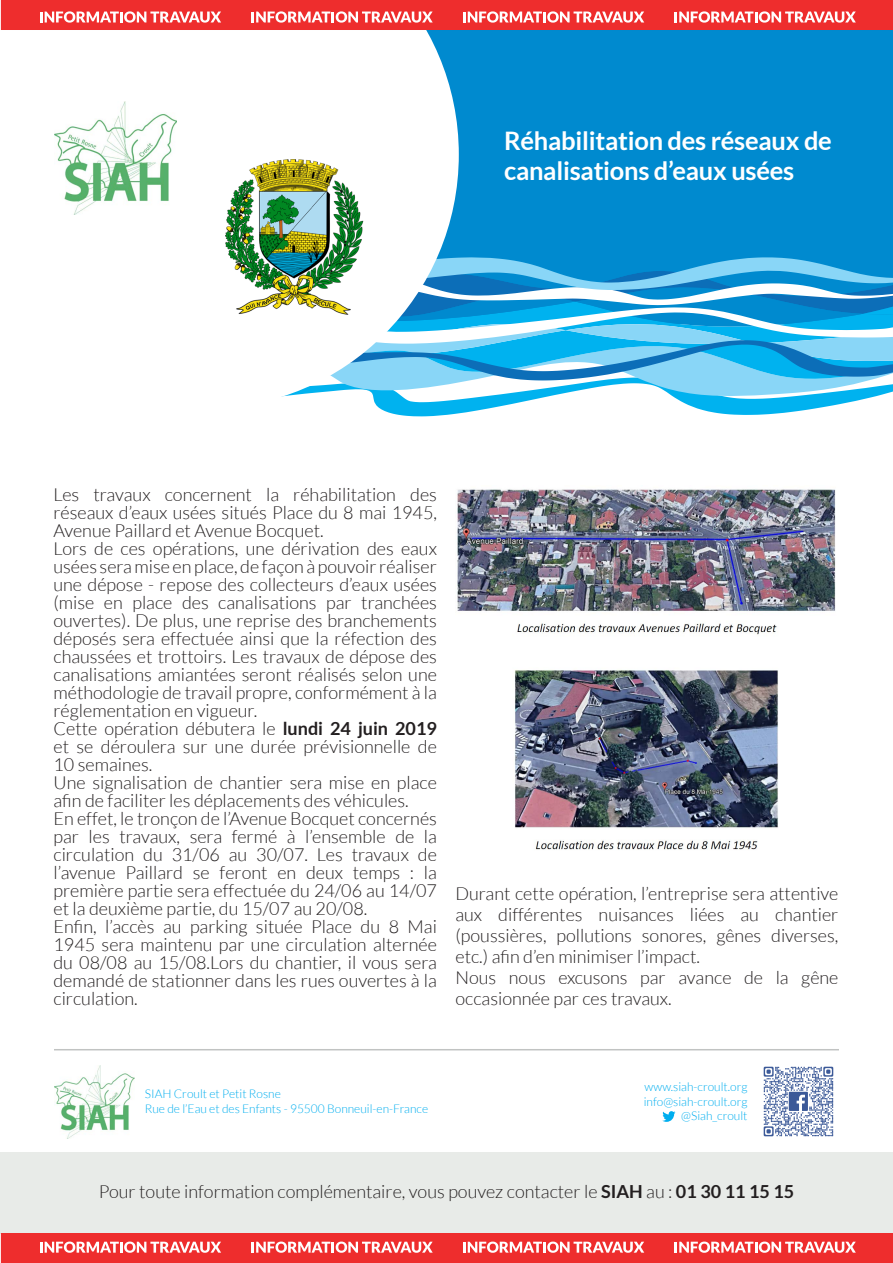
<style>
.page{position:relative;width:893px;height:1263px;background:#fff}
.page>*{position:absolute;margin:0;border:0;box-sizing:border-box;transform-origin:0 0}
.t1{font:700 25.5px/30.6px "Lato";letter-spacing:-.01em;color:#fff}
.t2{font:300 18px/18px "Lato";color:#231f20;text-align:justify}
.t3{font:300 12px "Lato";color:#00aeef}
.s1{font-weight:700}
</style>
<div class="page">
<div style="left:0;top:0;width:893px;height:323px;background:#008acf"></div>
<svg style="left:381px;top:257px;width:512px;height:159px"></svg>
<svg style="left:0;top:0;width:459px;height:409px;fill:#fff"></svg>
<div style="left:0;top:1152px;width:892px;height:81px;background:#e8ebe8"></div>
<svg style="left:1px;top:0;width:892px;height:30px;background:#f04c4c"></svg>
<svg style="left:1px;top:1233px;width:892px;height:30px;background:#f04c4c"></svg>
<hr style="left:54px;top:1049px;width:785px;height:1px;background:#c1c3c2">
<img style="left:226px;top:160px;width:137px;height:155px">
<img style="left:763px;top:1066px;width:71px;height:71px">
<svg style="left:662px;top:1111px;width:13px;height:11px"></svg>
<img style="left:54px;top:101px;width:122px;height:114px">
<img style="left:54px;top:1065px;width:80px;height:73px">
<img style="left:457px;top:489px;width:379px;height:361px">
<p class="t1" style="left:504px;top:125px;width:329px">Réhabilitation des réseaux de canalisations d’eaux usées</p>
<p class="t2" style="left:53px;top:485px;width:385px">Les travaux concernent la réhabilitation des réseaux d’eaux usées situés Place du 8 mai 1945, Avenue Paillard et Avenue Bocquet.</p>
<p class="t2" style="left:53px;top:539px;width:385px">Lors de ces opérations, une dérivation des eaux usées sera mise en place, de façon à pouvoir réaliser une dépose - repose des collecteurs d’eaux usées (mise en place des canalisations par tranchées ouvertes). De plus, une reprise des branchements déposés sera effectuée ainsi que la réfection des chaussées et trottoirs. Les travaux de dépose des canalisations amiantées seront réalisés selon une méthodologie de travail propre, conformément à la réglementation en vigueur.</p>
<p class="t2" style="left:53px;top:719px;width:385px">Cette opération débutera le <span class="s1">lundi 24 juin 2019 </span>et se déroulera sur une durée prévisionnelle de 10 semaines.</p>
<p class="t2" style="left:53px;top:773px;width:385px">Une signalisation de chantier sera mise en place afin de faciliter les déplacements des véhicules.</p>
<p class="t2" style="left:53px;top:809px;width:385px">En effet, le tronçon de l’Avenue Bocquet concernés par les travaux, sera fermé à l’ensemble de la circulation du 31/06 au 30/07. Les travaux de l’avenue Paillard se feront en deux temps : la première partie sera effectuée du 24/06 au 14/07 et la deuxième partie, du 15/07 au 20/08.</p>
<p class="t2" style="left:53px;top:917px;width:385px">Enfin, l’accès au parking située Place du 8 Mai 1945 sera maintenu par une circulation alternée du 08/08 au 15/08.Lors du chantier, il vous sera demandé de stationner dans les rues ouvertes à la circulation.</p>
<p class="t2" style="left:455px;top:883px;width:384px;line-height:21px">Durant cette opération, l’entreprise sera attentive aux différentes nuisances liées au chantier (poussières, pollutions sonores, gênes diverses, etc.) afin d’en minimiser l’impact.</p>
<p class="t2" style="left:455px;top:967px;width:384px;line-height:21px">Nous nous excusons par avance de la gêne occasionnée par ces travaux.</p>
<p class="t3" style="left:145px;top:1088px;width:137px">SIAH Croult et Petit Rosne</p>
<p class="t3" style="left:145px;top:1102px;width:285px">Rue de l’Eau et des Enfants - 95500 Bonneuil-en-France</p>
<p class="t3" style="left:645px;top:1080px;width:104px">www.siah-croult.org</p>
<p class="t3" style="left:644px;top:1095px;width:105px">info@siah-croult.org</p>
<p class="t3" style="left:681px;top:1109px;width:68px">@Siah_croult</p>
<p class="t2" style="left:99px;top:1183px;width:697px">Pour toute information complémentaire, vous pouvez contacter le <span class="s1">SIAH</span> au : <span class="s1">01 30 11 15 15</span></p>
</div>
